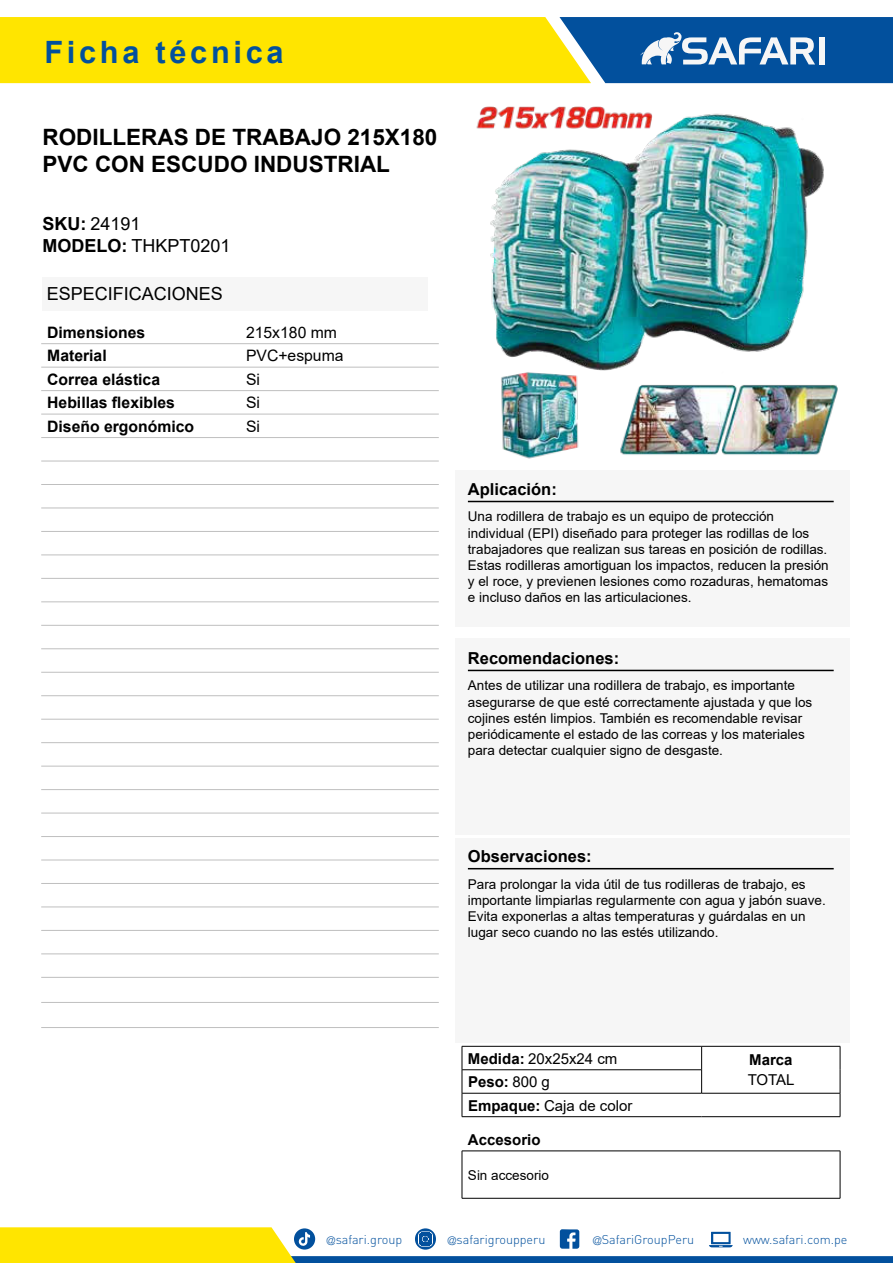
<style>
.page{position:relative;width:893px;height:1263px;background:#fff}
.page>*{position:absolute;margin:0;border:0;box-sizing:border-box;transform-origin:0 0}
.t1{font:700 30.75px "Arial";letter-spacing:.12em;color:#02509d}
.t2{font:700 22.5px/27px "Arial";color:#000}
.t3{font:18px/21.9px "Arial";color:#000}
.t4{font:700 16.5px "Arial";color:#000}
.t5{font:700 15.75px "Arial";color:#000}
.t6{font:15.75px "Arial";color:#000}
.t7{font:15px "Arial";color:#000}
.t8{font:700 15px "Arial";color:#000}
.t9{font:13.5px/16.2px "Arial";color:#000}
.t10{font:300 12.6px "DIN";color:#02509d}
.s1{font-weight:700}
.s2{font-weight:400}
.s3{font-family:"Helvetica LT Std";font-stretch:condensed;font-size:11.25px}
</style>
<div class="page">
<svg style="left:0;top:1227px;width:893px;height:36px"></svg>
<svg style="left:0;top:17px;width:893px;height:66px"></svg>
<div style="left:819px;top:37px;width:6px;height:27px;background:#f6f6f6"></div>
<div style="left:455px;top:470px;width:395px;height:157px;background:#f6f6f6"></div>
<hr style="left:468px;top:501px;width:366px;height:1px;background:#000">
<div style="left:455px;top:638px;width:395px;height:196px;background:#f6f6f6"></div>
<hr style="left:468px;top:670px;width:366px;height:1px;background:#000">
<div style="left:455px;top:838px;width:395px;height:204px;background:#f6f6f6"></div>
<hr style="left:468px;top:868px;width:366px;height:1px;background:#000">
<hr style="left:462px;top:1151px;width:378px;height:1px;background:#000">
<hr style="left:462px;top:1151px;width:1px;height:47px;background:#000">
<hr style="left:840px;top:1151px;width:1px;height:47px;background:#000">
<hr style="left:462px;top:1198px;width:378px;height:1px;background:#000">
<hr style="left:41px;top:343px;width:199px;height:1px;background:#bfbfbf">
<hr style="left:240px;top:343px;width:199px;height:1px;background:#bfbfbf">
<hr style="left:41px;top:1027px;width:199px;height:1px;background:#bfbfbf">
<hr style="left:240px;top:1027px;width:199px;height:1px;background:#bfbfbf">
<hr style="left:41px;top:367px;width:199px;height:1px;background:#bfbfbf">
<hr style="left:240px;top:367px;width:199px;height:1px;background:#bfbfbf">
<hr style="left:41px;top:390px;width:199px;height:1px;background:#bfbfbf">
<hr style="left:240px;top:390px;width:199px;height:1px;background:#bfbfbf">
<hr style="left:41px;top:414px;width:199px;height:1px;background:#bfbfbf">
<hr style="left:240px;top:414px;width:199px;height:1px;background:#bfbfbf">
<hr style="left:41px;top:437px;width:199px;height:1px;background:#bfbfbf">
<hr style="left:240px;top:437px;width:199px;height:1px;background:#bfbfbf">
<hr style="left:41px;top:461px;width:199px;height:1px;background:#bfbfbf">
<hr style="left:240px;top:461px;width:199px;height:1px;background:#bfbfbf">
<hr style="left:41px;top:484px;width:199px;height:1px;background:#bfbfbf">
<hr style="left:240px;top:484px;width:199px;height:1px;background:#bfbfbf">
<hr style="left:41px;top:508px;width:199px;height:1px;background:#bfbfbf">
<hr style="left:240px;top:508px;width:199px;height:1px;background:#bfbfbf">
<hr style="left:41px;top:531px;width:199px;height:1px;background:#bfbfbf">
<hr style="left:240px;top:531px;width:199px;height:1px;background:#bfbfbf">
<hr style="left:41px;top:555px;width:199px;height:1px;background:#bfbfbf">
<hr style="left:240px;top:555px;width:199px;height:1px;background:#bfbfbf">
<hr style="left:41px;top:578px;width:199px;height:1px;background:#bfbfbf">
<hr style="left:240px;top:578px;width:199px;height:1px;background:#bfbfbf">
<hr style="left:41px;top:602px;width:199px;height:1px;background:#bfbfbf">
<hr style="left:240px;top:602px;width:199px;height:1px;background:#bfbfbf">
<hr style="left:41px;top:625px;width:199px;height:1px;background:#bfbfbf">
<hr style="left:240px;top:625px;width:199px;height:1px;background:#bfbfbf">
<hr style="left:41px;top:648px;width:199px;height:1px;background:#bfbfbf">
<hr style="left:240px;top:648px;width:199px;height:1px;background:#bfbfbf">
<hr style="left:41px;top:672px;width:199px;height:1px;background:#bfbfbf">
<hr style="left:240px;top:672px;width:199px;height:1px;background:#bfbfbf">
<hr style="left:41px;top:695px;width:199px;height:1px;background:#bfbfbf">
<hr style="left:240px;top:695px;width:199px;height:1px;background:#bfbfbf">
<hr style="left:41px;top:719px;width:199px;height:1px;background:#bfbfbf">
<hr style="left:240px;top:719px;width:199px;height:1px;background:#bfbfbf">
<hr style="left:41px;top:742px;width:199px;height:1px;background:#bfbfbf">
<hr style="left:240px;top:742px;width:199px;height:1px;background:#bfbfbf">
<hr style="left:41px;top:766px;width:199px;height:1px;background:#bfbfbf">
<hr style="left:240px;top:766px;width:199px;height:1px;background:#bfbfbf">
<hr style="left:41px;top:789px;width:199px;height:1px;background:#bfbfbf">
<hr style="left:240px;top:789px;width:199px;height:1px;background:#bfbfbf">
<hr style="left:41px;top:813px;width:199px;height:1px;background:#bfbfbf">
<hr style="left:240px;top:813px;width:199px;height:1px;background:#bfbfbf">
<hr style="left:41px;top:836px;width:199px;height:1px;background:#bfbfbf">
<hr style="left:240px;top:836px;width:199px;height:1px;background:#bfbfbf">
<hr style="left:41px;top:860px;width:199px;height:1px;background:#bfbfbf">
<hr style="left:240px;top:860px;width:199px;height:1px;background:#bfbfbf">
<hr style="left:41px;top:883px;width:199px;height:1px;background:#bfbfbf">
<hr style="left:240px;top:883px;width:199px;height:1px;background:#bfbfbf">
<hr style="left:41px;top:907px;width:199px;height:1px;background:#bfbfbf">
<hr style="left:240px;top:907px;width:199px;height:1px;background:#bfbfbf">
<hr style="left:41px;top:930px;width:199px;height:1px;background:#bfbfbf">
<hr style="left:240px;top:930px;width:199px;height:1px;background:#bfbfbf">
<hr style="left:41px;top:954px;width:199px;height:1px;background:#bfbfbf">
<hr style="left:240px;top:954px;width:199px;height:1px;background:#bfbfbf">
<hr style="left:41px;top:977px;width:199px;height:1px;background:#bfbfbf">
<hr style="left:240px;top:977px;width:199px;height:1px;background:#bfbfbf">
<hr style="left:41px;top:1002px;width:199px;height:1px;background:#bfbfbf">
<hr style="left:240px;top:1002px;width:199px;height:1px;background:#bfbfbf">
<img style="left:476px;top:106px;width:362px;height:353px">
<div style="left:43px;top:277px;width:385px;height:33px;background:#f6f6f6"></div>
<hr style="left:462px;top:1069px;width:239px;height:1px;background:#000">
<hr style="left:462px;top:1093px;width:240px;height:1px;background:#000">
<hr style="left:702px;top:1093px;width:138px;height:1px;background:#000">
<hr style="left:462px;top:1046px;width:240px;height:1px;background:#000">
<hr style="left:702px;top:1046px;width:138px;height:1px;background:#000">
<svg style="left:701px;top:1046px;width:1px;height:47px"></svg>
<svg style="left:462px;top:1046px;width:1px;height:70px"></svg>
<svg style="left:840px;top:1046px;width:1px;height:70px"></svg>
<hr style="left:462px;top:1116px;width:240px;height:1px;background:#000">
<hr style="left:702px;top:1116px;width:138px;height:1px;background:#000">
<h1 class="t1" style="left:44px;top:34px;width:241px">Ficha técnica</h1>
<h2 class="t2" style="left:43px;top:126px;width:396px">RODILLERAS DE TRABAJO 215X180<br>PVC CON ESCUDO INDUSTRIAL</h2>
<h3 class="t3" style="left:43px;top:213px;width:189px"><span class="s1">SKU:</span> 24191<br><span class="s1">MODELO:</span> THKPT0201</h3>
<h3 class="t3" style="left:47px;top:282px;width:178px">ESPECIFICACIONES</h3>
<p class="t5" style="left:47px;top:326px;width:100px">Dimensiones</p>
<p class="t6" style="left:246px;top:326px;width:93px">215x180 mm</p>
<p class="t5" style="left:47px;top:350px;width:61px">Material</p>
<p class="t6" style="left:246px;top:350px;width:99px">PVC+espuma</p>
<p class="t5" style="left:47px;top:373px;width:114px">Correa elástica</p>
<p class="t6" style="left:246px;top:373px;width:16px">Si</p>
<p class="t5" style="left:47px;top:391px;width:129px">Hebillas flexibles</p>
<p class="t6" style="left:246px;top:397px;width:16px">Si</p>
<p class="t5" style="left:47px;top:420px;width:149px">Diseño ergonómico</p>
<p class="t6" style="left:246px;top:420px;width:16px">Si</p>
<p class="t4" style="left:468px;top:483px;width:90px">Aplicación:</p>
<p class="t9" style="left:468px;top:510px;width:362px">Una rodillera de trabajo es un equipo de protección individual (EPI) diseñado para proteger las rodillas de los trabajadores que realizan sus tareas en posición de rodillas.<br>Estas rodilleras amortiguan los impactos, reducen la presión y el roce, y previenen lesiones como rozaduras, hematomas e incluso daños en las articulaciones.</p>
<p class="t4" style="left:468px;top:652px;width:153px">Recomendaciones:</p>
<p class="t9" style="left:468px;top:679px;width:346px">Antes de utilizar una rodillera de trabajo, es importante asegurarse de que esté correctamente ajustada y que los cojines estén limpios. También es recomendable revisar periódicamente el estado de las correas y los materiales para detectar cualquier signo de desgaste.</p>
<p class="t4" style="left:468px;top:850px;width:125px">Observaciones:</p>
<p class="t9" style="left:468px;top:877px;width:359px">Para prolongar la vida útil de tus rodilleras de trabajo, es importante limpiarlas regularmente con agua y jabón suave.<br>Evita exponerlas a altas temperaturas y guárdalas en un lugar seco cuando no las estés utilizando.</p>
<p class="t7" style="left:468px;top:1053px;width:151px"><span class="s1">Medida:</span> 20x25x24 cm</p>
<p class="t8" style="left:749px;top:1054px;width:45px">Marca</p>
<p class="t8" style="left:468px;top:1076px;width:83px">Peso: <span class="s2">800 g</span></p>
<p class="t7" style="left:748px;top:1074px;width:48px">TOTAL</p>
<p class="t7" style="left:468px;top:1100px;width:166px"><span class="s1">Empaque:</span> Caja de color</p>
<p class="t8" style="left:468px;top:1134px;width:74px">Accesorio</p>
<p class="t9" style="left:468px;top:1168px;width:83px">Sin accesorio</p>
<p class="t10" style="left:327px;top:1234px;width:77px"><span class="s3">@</span>safari.group</p>
<p class="t10" style="left:448px;top:1234px;width:99px"><span class="s3">@</span>safarigroupperu</p>
<p class="t10" style="left:593px;top:1234px;width:103px"><span class="s3">@</span>SafariGroupPeru</p>
<p class="t10" style="left:743px;top:1234px;width:106px">www.safari.com.pe</p>
</div>
